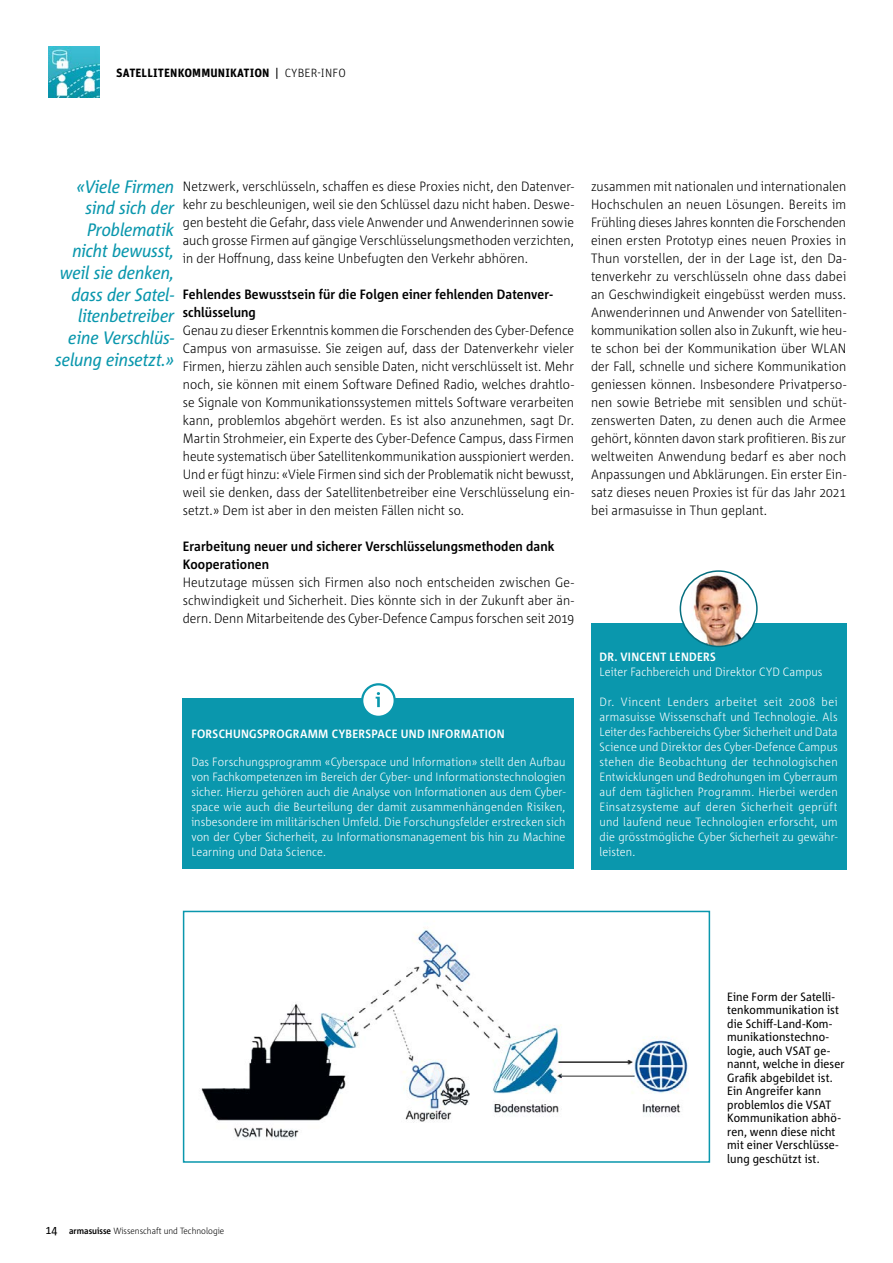
<style>
.page{position:relative;width:893px;height:1263px;background:#fff}
.page>*{position:absolute;margin:0;border:0;box-sizing:border-box;transform-origin:0 0}
.t1{font:italic 18px/21.6px "Corpid E1 s S Cd";letter-spacing:-.01em;color:#0a97ad;text-align:right}
._03-gs{font:300 13.5px/18px "Corpid E1 s S Cd";letter-spacing:.005em;color:#000;text-align:justify}
._04-ut{font:700 13.5px/18px "Corpid E1 s S Cd";letter-spacing:.01em;color:#000}
._09-gs_box{font:300 12px/15px "Corpid E1 s S Cd";letter-spacing:.01em;color:#fff;text-align:justify}
.t2{font:12px/13.5px "Corpid E1 s S Cd";letter-spacing:.01em;color:#000}
._08-Titel_box{font:700 12px "Corpid E1 s S Cd";color:#fff}
.t3{font:700 12px "Unit OT";letter-spacing:.01em;color:#000}
.t4{font:300 9px "Corpid E1 s S Cd";color:#000}
.s1{font-weight:300}
.s2{font-weight:400;font-size:12px}
.s3{font-weight:700}
</style>
<div class="page">
<img style="left:201px;top:927px;width:488px;height:213px">
<div style="left:183px;top:911px;width:527px;height:252px;border:2px solid #0a97ad"></div>
<div style="left:591px;top:623px;width:255px;height:247px;background:#0a97ad"></div>
<img style="left:680px;top:571px;width:77px;height:75px">
<div style="left:680px;top:570px;width:78px;height:77px;border:2px solid #056f7f;border-radius:50%"></div>
<img style="left:48px;top:47px;width:51px;height:51px">
<div style="left:183px;top:698px;width:391px;height:171px;background:#0a97ad"></div>
<div style="left:362px;top:684px;width:33px;height:33px;background:#fff;border-radius:50%"></div>
<div style="left:361px;top:683px;width:35px;height:35px;border:2px solid #0a97ad;border-radius:50%"></div>
<svg style="left:376px;top:692px;width:4px;height:15px"></svg>
<p class="t3" style="left:116px;top:65px;width:231px">SATELLITENKOMMUNIKATION | <span class="s1">CYBER-INFO</span></p>
<h1 class="t1" style="left:55px;top:175px;width:121px">«Viele Firmen sind sich der<br>Problematik nicht bewusst, weil sie denken, dass der Satel&shy;litenbetreiber eine Verschlüs&shy;selung einsetzt.»</h1>
<p class="_03-gs" style="left:183px;top:177px;width:393px">Netzwerk, verschlüsseln, schaffen es diese Proxies nicht, den Datenver&shy;kehr zu beschleunigen, weil sie den Schlüssel dazu nicht haben. Deswe&shy;gen besteht die Gefahr, dass viele Anwender und Anwenderinnen sowie auch grosse Firmen auf gängige Verschlüsselungsmethoden verzichten, in der Hoffnung, dass keine Unbefugten den Verkehr abhören.</p>
<p class="_04-ut" style="left:183px;top:285px;width:371px">Fehlendes Bewusstsein für die Folgen einer fehlenden Datenver&shy;schlüsselung</p>
<p class="_03-gs" style="left:183px;top:321px;width:393px">Genau zu dieser Erkenntnis kommen die Forschenden des Cyber-Defence Campus von armasuisse. Sie zeigen auf, dass der Datenverkehr vieler Firmen, hierzu zählen auch sensible Daten, nicht verschlüsselt ist. Mehr noch, sie können mit einem Software Defined Radio, welches drahtlo&shy;se Signale von Kommunikationssystemen mittels Software verarbeiten kann, problemlos abgehört werden. Es ist also anzunehmen, sagt Dr.<br>Martin Strohmeier, ein Experte des Cyber-Defence Campus, dass Firmen heute systematisch über Satellitenkommunikation ausspioniert werden.<br>Und er fügt hinzu: «Viele Firmen sind sich der Problematik nicht bewusst, weil sie denken, dass der Satellitenbetreiber eine Verschlüsselung ein&shy;setzt.» Dem ist aber in den meisten Fällen nicht so.</p>
<p class="_04-ut" style="left:183px;top:537px;width:373px">Erarbeitung neuer und sicherer Verschlüsselungsmethoden dank<br>Kooperationen</p>
<p class="_03-gs" style="left:183px;top:573px;width:393px">Heutzutage müssen sich Firmen also noch entscheiden zwischen Ge&shy;schwindigkeit und Sicherheit. Dies könnte sich in der Zukunft aber än&shy;dern. Denn Mitarbeitende des Cyber-Defence Campus forschen seit 2019</p>
<p class="_08-Titel_box" style="left:191px;top:726px;width:315px">FORSCHUNGSPROGRAMM CYBERSPACE UND INFORMATION</p>
<p class="_09-gs_box" style="left:191px;top:754px;width:376px">Das Forschungsprogramm «Cyberspace und Information» stellt den Aufbau von Fachkompetenzen im Bereich der Cyber- und Informationstechnologien sicher. Hierzu gehören auch die Analyse von Informationen aus dem Cyber&shy;space wie auch die Beurteilung der damit zusammenhängenden Risiken, insbesondere im militärischen Umfeld. Die Forschungsfelder erstrecken sich von der Cyber Sicherheit, zu Informationsmanagement bis hin zu Machine Learning und Data Science.</p>
<p class="_03-gs" style="left:591px;top:177px;width:257px">zusammen mit nationalen und internationalen Hochschulen an neuen Lösungen. Bereits im Frühling dieses Jahres konnten die Forschenden einen ersten Prototyp eines neuen Proxies in Thun vorstellen, der in der Lage ist, den Da&shy;tenverkehr zu verschlüsseln ohne dass dabei an Geschwindigkeit eingebüsst werden muss.<br>Anwenderinnen und Anwender von Satelliten&shy;kommunikation sollen also in Zukunft, wie heu&shy;te schon bei der Kommunikation über WLAN der Fall, schnelle und sichere Kommunikation geniessen können. Insbesondere Privatperso&shy;nen sowie Betriebe mit sensiblen und schüt&shy;zenswerten Daten, zu denen auch die Armee gehört, könnten davon stark profitieren. Bis zur weltweiten Anwendung bedarf es aber noch Anpassungen und Abklärungen. Ein erster Ein&shy;satz dieses neuen Proxies ist für das Jahr 2021 bei armasuisse in Thun geplant.</p>
<p class="_08-Titel_box" style="left:600px;top:649px;width:118px">DR. VINCENT LENDERS</p>
<p class="_09-gs_box" style="left:600px;top:664px;width:224px">Leiter Fachbereich und Direktor CYD Campus</p>
<p class="_09-gs_box" style="left:600px;top:694px;width:240px">Dr. Vincent Lenders arbeitet seit 2008 bei armasuisse Wissenschaft und Technologie. Als Leiter des Fachbereichs Cyber Sicherheit und Data Science und Direktor des Cyber-Defence Campus stehen die Beobachtung der technologischen Entwicklungen und Bedrohungen im Cyberraum auf dem täglichen Programm. Hierbei werden Einsatzsysteme auf deren Sicherheit geprüft und laufend neue Technologien erforscht, um die grösstmögliche Cyber Sicherheit zu gewähr&shy;leisten.</p>
<p class="t4" style="left:45px;top:1225px;width:180px"><span class="s2">14</span> <span class="s3">armasuisse</span> Wissenschaft und Technologie</p>
<p class="t2" style="left:727px;top:989px;width:119px">Eine Form der Satelli&shy;tenkommunikation ist die Schiff-Land-Kom&shy;munikationstechno&shy;logie, auch VSAT ge&shy;nannt, welche in dieser<br>Grafik abgebildet ist.<br>Ein Angreifer kann problemlos die VSAT<br>Kommunikation abhö&shy;ren, wenn diese nicht mit einer Verschlüsse&shy;lung geschützt ist.</p>
</div>
